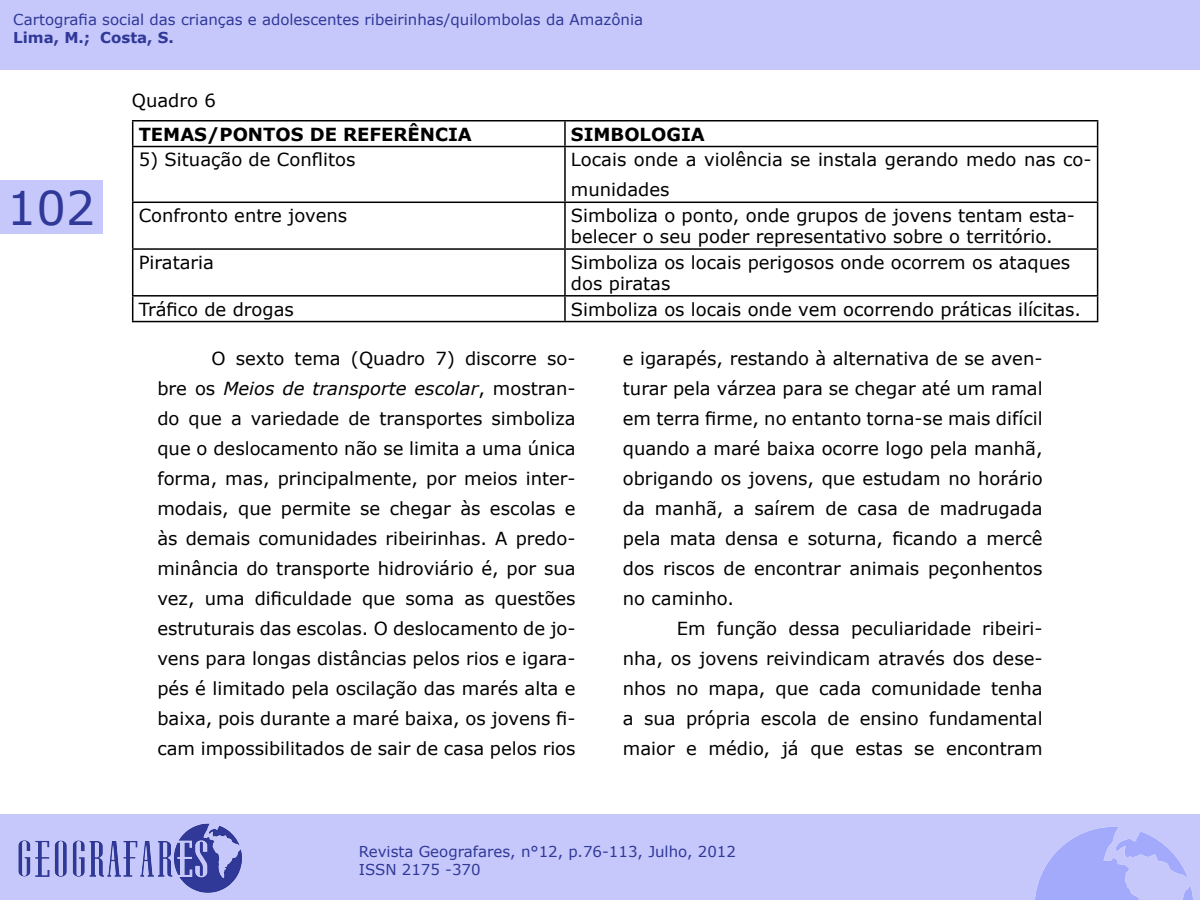
<style>
.page{position:relative;width:1200px;height:900px;background:#fff}
.page>*{position:absolute;margin:0;border:0;box-sizing:border-box;transform-origin:0 0}
.t1{font:46.5px "Verdana";color:#303898}
.t2{font:18px/30px "Verdana";color:#000;text-align:justify}
.t3{font:700 18px "Verdana";color:#000}
.t4{font:15px/18px "Verdana";color:#303898}
.t5{font:700 15px "Verdana";color:#303898}
.s1{font-style:italic}
</style>
<div class="page">
<div style="left:0;top:180px;width:102px;height:54px;background:#c6c8fb"></div>
<div style="left:0;top:814px;width:1200px;height:86px;background:#c6c8fb"></div>
<img style="left:18px;top:823px;width:224px;height:70px">
<img style="left:1035px;top:827px;width:158px;height:73px">
<div style="left:0;top:0;width:1200px;height:69px;background:#c6c8fb"></div>
<hr style="left:132px;top:120px;width:433px;height:2px;background:#000">
<svg style="left:132px;top:121px;width:1px;height:25px"></svg>
<hr style="left:565px;top:120px;width:533px;height:2px;background:#000">
<hr style="left:564px;top:121px;width:2px;height:25px;background:#000">
<svg style="left:1097px;top:121px;width:1px;height:25px"></svg>
<hr style="left:132px;top:146px;width:433px;height:1px;background:#000">
<hr style="left:132px;top:147px;width:1px;height:55px;background:#000">
<hr style="left:565px;top:146px;width:533px;height:1px;background:#000">
<hr style="left:564px;top:147px;width:2px;height:55px;background:#000">
<hr style="left:1097px;top:147px;width:1px;height:55px;background:#000">
<hr style="left:132px;top:202px;width:433px;height:1px;background:#000">
<hr style="left:132px;top:203px;width:1px;height:45px;background:#000">
<hr style="left:565px;top:202px;width:533px;height:1px;background:#000">
<hr style="left:564px;top:203px;width:2px;height:45px;background:#000">
<hr style="left:1097px;top:203px;width:1px;height:45px;background:#000">
<hr style="left:132px;top:248px;width:433px;height:2px;background:#000">
<hr style="left:132px;top:250px;width:1px;height:45px;background:#000">
<hr style="left:565px;top:248px;width:533px;height:2px;background:#000">
<hr style="left:564px;top:250px;width:2px;height:45px;background:#000">
<hr style="left:1097px;top:250px;width:1px;height:45px;background:#000">
<hr style="left:132px;top:295px;width:433px;height:2px;background:#000">
<svg style="left:132px;top:297px;width:1px;height:24px"></svg>
<hr style="left:565px;top:295px;width:533px;height:2px;background:#000">
<hr style="left:564px;top:297px;width:2px;height:24px;background:#000">
<svg style="left:1097px;top:297px;width:1px;height:24px"></svg>
<hr style="left:132px;top:321px;width:433px;height:1px;background:#000">
<hr style="left:565px;top:321px;width:533px;height:1px;background:#000">
<p class="t4" style="left:13px;top:11px;width:631px">Cartografia social das crianças e adolescentes ribeirinhas/quilombolas da Amazônia</p>
<p class="t5" style="left:13px;top:27px;width:162px">Lima, M .; Costa, S.</p>
<h1 class="t1" style="left:7px;top:176px;width:90px">102</h1>
<p class="t2" style="left:132px;top:85px;width:85px">Quadro 6</p>
<p class="t3" style="left:139px;top:121px;width:15px">TEMAS</p>
<p class="t3" style="left:207px;top:121px;width:41px">/PONTOS</p>
<p class="t3" style="left:310px;top:121px;width:47px">DE REFER</p>
<p class="t3" style="left:408px;top:121px;width:53px">ÊNCIA</p>
<p class="t3" style="left:571px;top:121px;width:15px">SIMBOLOGIA</p>
<p class="t2" style="left:139px;top:145px;width:218px">5) Situação de Conflitos</p>
<p class="t2" style="left:571px;top:145px;width:522px">Locais onde a violência se instala gerando medo nas co&shy;munidades</p>
<p class="t2" style="left:139px;top:200px;width:210px">Confronto entre jovens</p>
<p class="t2" style="left:571px;top:205px;width:506px;line-height:21px">Simboliza o ponto, onde grupos de jovens tentam esta&shy;belecer o seu poder representativo sobre o território.</p>
<p class="t2" style="left:139px;top:247px;width:77px">Pirataria</p>
<p class="t2" style="left:571px;top:252px;width:501px;line-height:21px">Simboliza os locais perigosos onde ocorrem os ataques dos piratas</p>
<p class="t2" style="left:139px;top:294px;width:157px">Tráfico de drogas</p>
<p class="t2" style="left:571px;top:294px;width:512px">Simboliza os locais onde vem ocorrendo práticas ilícitas.</p>
<p class="t2" style="left:157px;top:343px;width:420px;text-indent:54px">O sexto tema (Quadro 7) discorre so&shy;bre os <span class="s1">Meios de transporte escolar</span>, mostran&shy;do que a variedade de transportes simboliza que o deslocamento não se limita a uma única forma, mas, principalmente, por meios inter&shy;modais, que permite se chegar às escolas e às demais comunidades ribeirinhas. A predo&shy;minância do transporte hidroviário é, por sua vez, uma dificuldade que soma as questões estruturais das escolas. O deslocamento de jo&shy;vens para longas distâncias pelos rios e igara&shy;pés é limitado pela oscilação das marés alta e baixa, pois durante a maré baixa, os jovens fi&shy;cam impossibilitados de sair de casa pelos rios</p>
<p class="t2" style="left:623px;top:343px;width:421px">e igarapés, restando à alternativa de se aven&shy;turar pela várzea para se chegar até um ramal em terra firme, no entanto torna-se mais difícil quando a maré baixa ocorre logo pela manhã, obrigando os jovens, que estudam no horário da manhã, a saírem de casa de madrugada pela mata densa e soturna, ficando a mercê dos riscos de encontrar animais peçonhentos no caminho.</p>
<p class="t2" style="left:623px;top:613px;width:421px;text-indent:54px">Em função dessa peculiaridade ribeiri&shy;nha, os jovens reivindicam através dos dese&shy;nhos no mapa, que cada comunidade tenha a sua própria escola de ensino fundamental maior e médio, já que estas se encontram</p>
<p class="t4" style="left:359px;top:843px;width:379px">Revista Geografares, n°12, p.76-113, Julho, 2012<br>ISSN 2175 -370</p>
</div>
